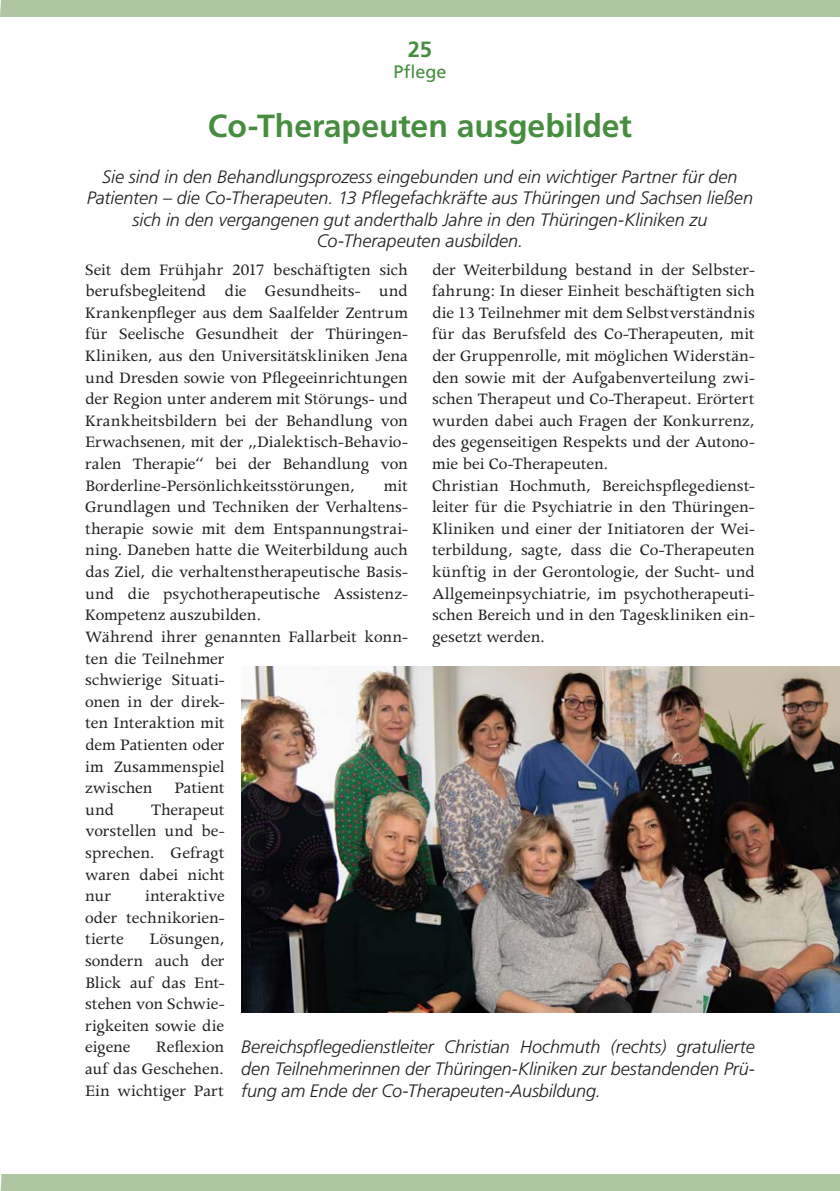
<style>
.page{position:relative;width:840px;height:1191px;background:#fff}
.page>*{position:absolute;margin:0;border:0;box-sizing:border-box;transform-origin:0 0}
.t1{font:700 32px "Frutiger";letter-spacing:-.005em;color:#468d3f}
.t2{font:700 22px "Frutiger";color:#468d3f}
.t3{font:18px/21.6px "Apollo";letter-spacing:-.005em;color:#231f20;text-align:justify}
.t4{font:italic 300 18px/21.6px "Frutiger";letter-spacing:-.005em;color:#231f20;text-align:center}
.t5{font:18px "Frutiger";color:#468d3f}
</style>
<div class="page">
<div style="left:0;top:0;width:839px;height:17px;background:#aec6a2"></div>
<div style="left:0;top:1174px;width:839px;height:17px;background:#aec6a2"></div>
<img style="left:241px;top:666px;width:598px;height:346px">
<p class="t2" style="left:407px;top:36px;width:26px">25</p>
<p class="t5" style="left:393px;top:62px;width:55px">Pflege</p>
<h1 class="t1" style="left:208px;top:107px;width:425px">Co-Therapeuten ausgebildet</h1>
<p class="t4" style="left:87px;top:166px;width:667px">Sie sind in den Behandlungsprozess eingebunden und ein wichtiger Partner für den Patienten – die Co-Therapeuten. 13 Pflegefachkräfte aus Thüringen und Sachsen ließen sich in den vergangenen gut anderthalb Jahre in den Thüringen-Kliniken zu Co-Therapeuten ausbilden.</p>
<p class="t3" style="left:432px;top:259px;width:324px;text-align:left">der Weiterbildung bestand in der Selbster&shy;fahrung: In dieser Einheit beschäftigten sich die 13 Teilnehmer mit dem Selbstverständnis für das Berufsfeld des Co-Therapeuten, mit der Gruppenrolle, mit möglichen Widerstän&shy;den sowie mit der Aufgabenverteilung zwi&shy;schen Therapeut und Co-Therapeut. Erörtert wurden dabei auch Fragen der Konkurrenz, des gegenseitigen Respekts und der Autono&shy;mie bei Co-Therapeuten.<br>Christian Hochmuth, Bereichspflegedienst&shy;leiter für die Psychiatrie in den Thüringen-Kliniken und einer der Initiatoren der Wei&shy;terbildung, sagte, dass die Co-Therapeuten künftig in der Gerontologie, der Sucht- und Allgemeinpsychiatrie, im psychotherapeuti&shy;schen Bereich und in den Tageskliniken ein&shy;gesetzt werden.</p>
<p class="t3" style="left:85px;top:259px;width:324px">Seit dem Frühjahr 2017 beschäftigten sich berufsbegleitend die Gesundheits- und Krankenpfleger aus dem Saalfelder Zentrum für Seelische Gesundheit der Thüringen-Kliniken, aus den Universitätskliniken Jena und Dresden sowie von Pflegeeinrichtungen der Region unter anderem mit Störungs- und Krankheitsbildern bei der Behandlung von Erwachsenen, mit der „Dialektisch-Behavio&shy;ralen Therapie“ bei der Behandlung von Borderline-Persönlichkeitsstörungen,</p>
<p class="t3" style="left:85px;top:475px;width:324px;text-align:left;text-indent:298px">mit<br>Grundlagen und Techniken der Verhaltens&shy;therapie sowie mit dem Entspannungstrai&shy;ning. Daneben hatte die Weiterbildung auch das Ziel, die verhaltenstherapeutische Basis&shy;und die psychotherapeutische Assistenz-<br>Kompetenz auszubilden.<br>Während ihrer genannten Fallarbeit konn&shy;ten die Teilnehmer<br>schwierige Situati-<br>onen in der direk-<br>ten Interaktion mit<br>dem Patienten oder<br>im Zusammenspiel<br>zwischen Patient<br>und</p>
<p class="t3" style="left:85px;top:799px;width:141px;text-indent:66px">Therapeut vorstellen und be&shy;sprechen. Gefragt waren dabei nicht nur</p>
<p class="t3" style="left:85px;top:885px;width:141px;text-indent:60px">interaktive oder technikorien&shy;tierte</p>
<p class="t3" style="left:85px;top:928px;width:141px;text-indent:64px">Lösungen, sondern auch der Blick auf das Ent&shy;stehen von Schwie&shy;rigkeiten sowie die eigene</p>
<p class="t4" style="left:241px;top:1036px;width:515px;text-align:justify">Bereichspflegedienstleiter Christian Hochmuth (rechts) gratulierte den Teilnehmerinnen der Thüringen-Kliniken zur bestandenden Prü&shy;fung am Ende der Co-Therapeuten-Ausbildung.</p>
<p class="t3" style="left:85px;top:1036px;width:140px;text-indent:71px">Reflexion auf das Geschehen.<br>Ein wichtiger Part</p>
</div>
